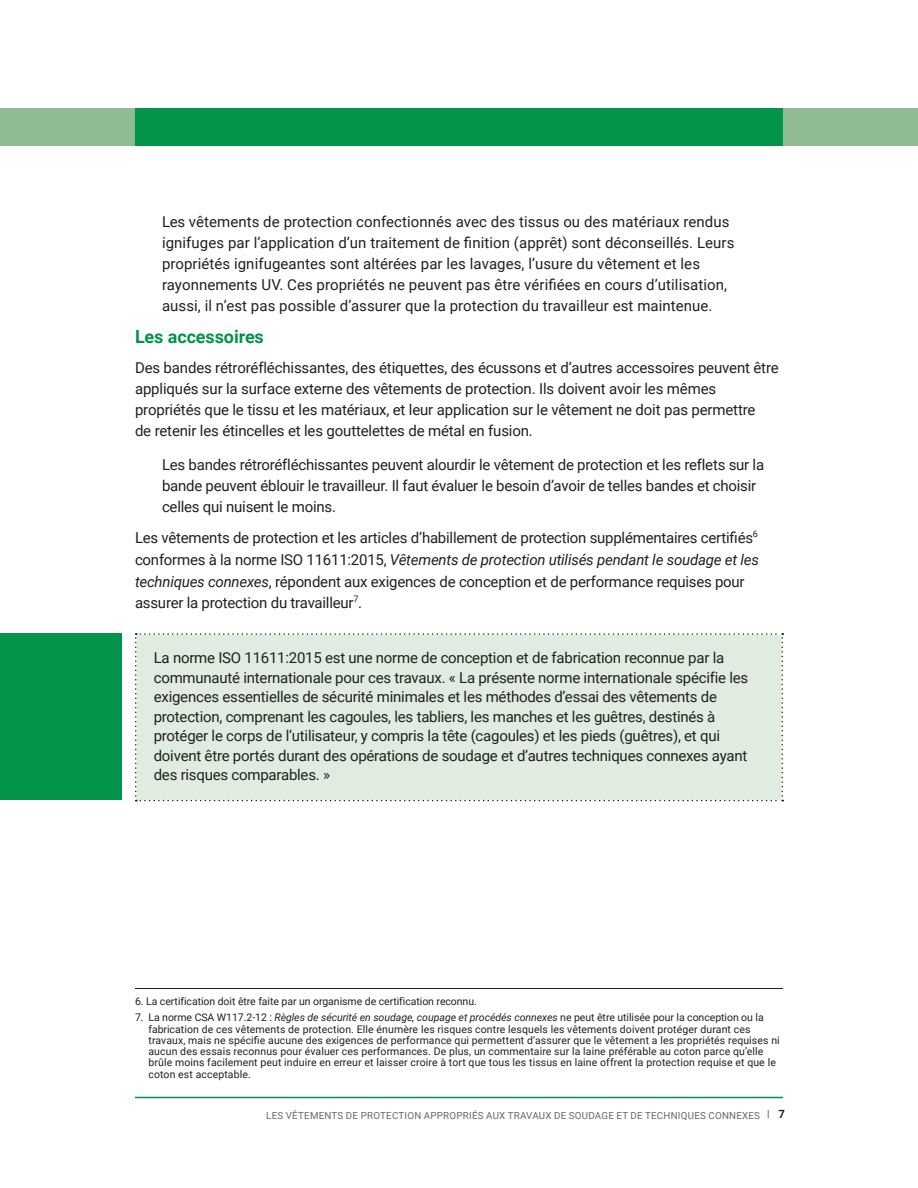
<style>
.page{position:relative;width:918px;height:1188px;background:#fff}
.page>*{position:absolute;margin:0;border:0;box-sizing:border-box;transform-origin:0 0}
.t1{font:700 18px "Roboto";letter-spacing:-.005em;color:#04934a}
.t2{font:15px/19.5px "Roboto";letter-spacing:-.015em;color:#231f20}
.t3{font:15px/21px "Roboto";letter-spacing:.005em;color:#231f20}
.t4{font:10.5px/11.2px "Roboto";letter-spacing:.01em;color:#231f20}
.t5{font:9.75px "Roboto";letter-spacing:.025em;color:#64696d}
.s1{font-style:italic}
.s2{font-weight:700;font-size:11.25px;color:#231f20}
</style>
<div class="page">
<div style="left:0;top:108px;width:918px;height:38px;background:#8fbc95"></div>
<div style="left:135px;top:108px;width:648px;height:38px;background:#04934a"></div>
<hr style="left:135px;top:1097px;width:648px;height:1px;background:#04934a">
<hr style="left:135px;top:988px;width:648px;height:1px;background:#231f20">
<div style="left:0;top:633px;width:122px;height:167px;background:#04934a"></div>
<div style="left:135px;top:633px;width:648px;height:168px;background:#e1ece0"></div>
<p class="t3" style="left:162px;top:211px;width:574px">Les vêtements de protection confectionnés avec des tissus ou des matériaux rendus ignifuges par l’application d’un traitement de finition (apprêt) sont déconseillés. Leurs propriétés ignifugeantes sont altérées par les lavages, l’usure du vêtement et les rayonnements UV. Ces propriétés ne peuvent pas être vérifiées en cours d’utilisation, aussi, il n’est pas possible d’assurer que la protection du travailleur est maintenue.</p>
<p class="t1" style="left:135px;top:324px;width:130px">Les accessoires</p>
<p class="t2" style="left:135px;top:356px;width:645px;line-height:21px">Des bandes rétroréfléchissantes, des étiquettes, des écussons et d’autres accessoires peuvent être appliqués sur la surface externe des vêtements de protection. Ils doivent avoir les mêmes propriétés que le tissu et les matériaux, et leur application sur le vêtement ne doit pas permettre<br>de retenir les étincelles et les gouttelettes de métal en fusion.</p>
<p class="t2" style="left:162px;top:454px;width:604px;line-height:21px">Les bandes rétroréfléchissantes peuvent alourdir le vêtement de protection et les reflets sur la bande peuvent éblouir le travailleur. Il faut évaluer le besoin d’avoir de telles bandes et choisir celles qui nuisent le moins.</p>
<p class="t2" style="left:135px;top:526px;width:626px;line-height:21.8px">Les vêtements de protection et les articles d’habillement de protection supplémentaires certifiés<sup>6 </sup>conformes à la norme ISO 11611:2015, <span class="s1">Vêtements de protection utilisés pendant le soudage et les techniques connexes</span>, répondent aux exigences de conception et de performance requises pour assurer la protection du travailleur<sup>7</sup>.</p>
<p class="t2" style="left:154px;top:648px;width:596px">La norme ISO 11611:2015 est une norme de conception et de fabrication reconnue par la communauté internationale pour ces travaux. « La présente norme internationale spécifie les exigences essentielles de sécurité minimales et les méthodes d’essai des vêtements de protection, comprenant les cagoules, les tabliers, les manches et les guêtres, destinés à protéger le corps de l’utilisateur, y compris la tête (cagoules) et les pieds (guêtres), et qui doivent être portés durant des opérations de soudage et d’autres techniques connexes ayant des risques comparables. »</p>
<p class="t4" style="left:135px;top:995px;width:343px">6. La certification doit être faite par un organisme de certification reconnu.</p>
<p class="t4" style="left:149px;top:1012px;width:633px;text-indent:-14px">7. La norme CSA W117.2-12 : <span class="s1">Règles de sécurité en soudage, coupage et procédés connexes</span> ne peut être utilisée pour la conception ou la fabrication de ces vêtements de protection. Elle énumère les risques contre lesquels les vêtements doivent protéger durant ces travaux, mais ne spécifie aucune des exigences de performance qui permettent d’assurer que le vêtement a les propriétés requises ni aucun des essais reconnus pour évaluer ces performances. De plus, un commentaire sur la laine préférable au coton parce qu’elle brûle moins facilement peut induire en erreur et laisser croire à tort que tous les tissus en laine offrent la protection requise et que le coton est acceptable.</p>
<p class="t5" style="left:266px;top:1109px;width:520px">LES VÊTEMENTS DE PROTECTION APPROPRIÉS AUX TRAVAUX DE SOUDAGE ET DE TECHNIQUES CONNEXES <sup>|</sup> <span class="s2">7</span></p>
</div>
